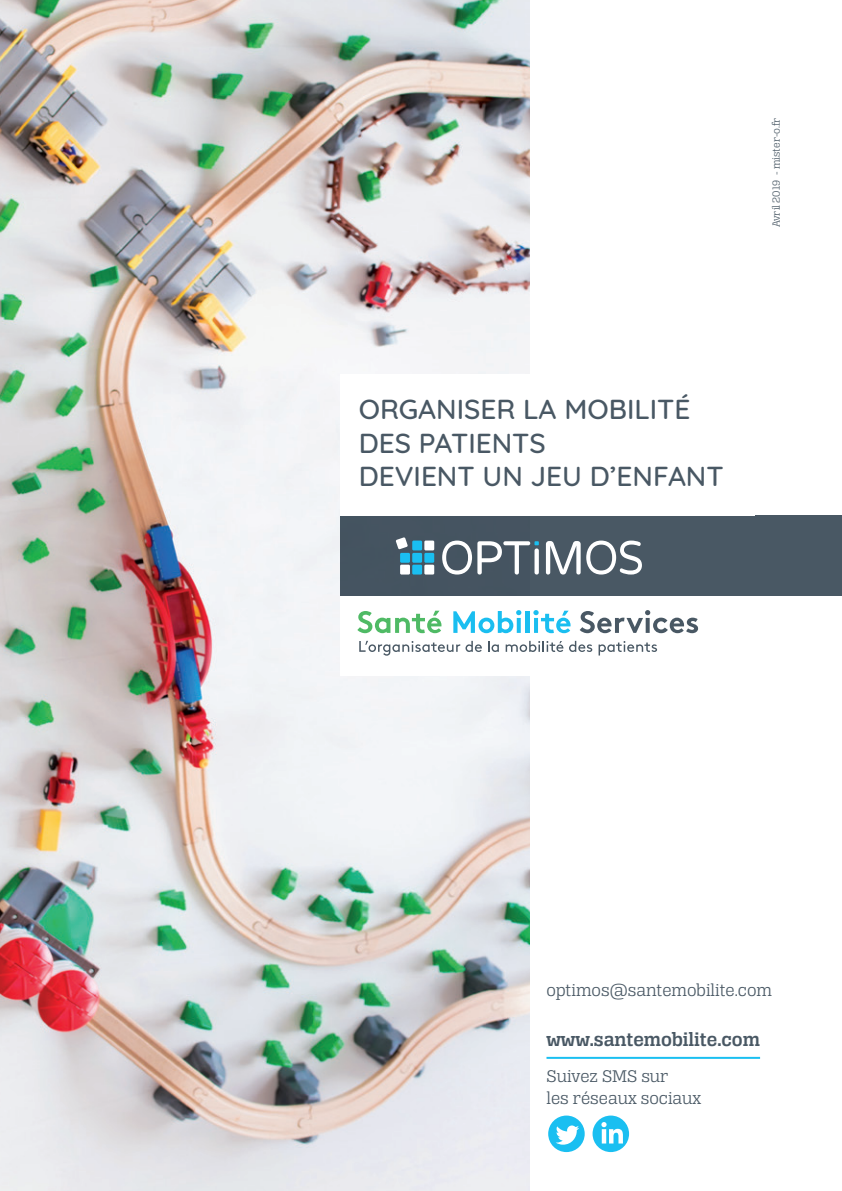
<style>
.page{position:relative;width:842px;height:1191px;background:#fff}
.page>*{position:absolute;margin:0;border:0;box-sizing:border-box;transform-origin:0 0}
.t1{font:500 28px/33.6px "Quicksand";color:#495864}
.t2{font:20px "Alianza Slab 600";color:#495864}
.t3{font:18px/22px "Alianza Slab 300";color:#495864}
.t4{font:11px "Alianza Slab 300";color:#495864}
</style>
<div class="page">
<img style="left:0;top:0;width:530px;height:1191px">
<div style="left:340px;top:515px;width:502px;height:81px;background:#495864"></div>
<svg style="left:546px;top:540px;width:96px;height:34px"></svg>
<div style="left:424px;top:564px;width:10px;height:10px;background:#fff"></div>
<div style="left:424px;top:540px;width:10px;height:10px;background:#fff"></div>
<div style="left:412px;top:564px;width:10px;height:10px;background:#1abff1"></div>
<div style="left:412px;top:553px;width:10px;height:10px;background:#1abff1"></div>
<div style="left:424px;top:553px;width:10px;height:10px;background:#1abff1"></div>
<div style="left:412px;top:540px;width:10px;height:10px;background:#1abff1"></div>
<div style="left:400px;top:564px;width:10px;height:10px;background:#fff"></div>
<div style="left:400px;top:553px;width:10px;height:10px;background:#1abff1"></div>
<svg style="left:396px;top:537px;width:12px;height:12px"></svg>
<svg style="left:442px;top:540px;width:97px;height:34px"></svg>
<hr style="left:546px;top:1056px;width:214px;height:2px;background:#1abff1">
<div style="left:592px;top:1115px;width:37px;height:37px;background:#1abff1;border-radius:50%"></div>
<svg style="left:601px;top:1122px;width:22px;height:21px"></svg>
<div style="left:548px;top:1115px;width:37px;height:37px;background:#1abff1;border-radius:50%"></div>
<svg style="left:556px;top:1125px;width:23px;height:19px"></svg>
<div style="left:340px;top:596px;width:502px;height:79px;background:#fff"></div>
<svg style="left:453px;top:610px;width:68px;height:23px"></svg>
<hr style="left:525px;top:611px;width:4px;height:22px;background:#1abef0">
<svg style="left:533px;top:610px;width:37px;height:23px"></svg>
<svg style="left:357px;top:610px;width:84px;height:23px"></svg>
<svg style="left:580px;top:610px;width:118px;height:23px"></svg>
<svg style="left:359px;top:641px;width:123px;height:14px"></svg>
<svg style="left:488px;top:641px;width:11px;height:11px"></svg>
<svg style="left:506px;top:641px;width:57px;height:11px"></svg>
<svg style="left:569px;top:641px;width:23px;height:11px"></svg>
<svg style="left:598px;top:641px;width:59px;height:14px"></svg>
<div style="left:340px;top:374px;width:415px;height:142px;background:#fff"></div>
<p class="t4" style="left:770px;top:227px;width:111px;rotate:-90deg">Avril 2019 - mister-o.fr</p>
<p class="t1" style="left:359px;top:389px;width:333px">ORGANISER LA MOBILITÉ</p>
<p class="t1" style="left:359px;top:423px;width:366px">DES PATIENTS<br>DEVIENT UN JEU D’ENFANT</p>
<p class="t3" style="left:546px;top:979px;width:227px">optimos@santemobilite.com</p>
<p class="t2" style="left:546px;top:1028px;width:215px">www.santemobilite.com</p>
<p class="t3" style="left:546px;top:1064px;width:156px">Suivez SMS sur<br>les réseaux sociaux</p>
</div>
